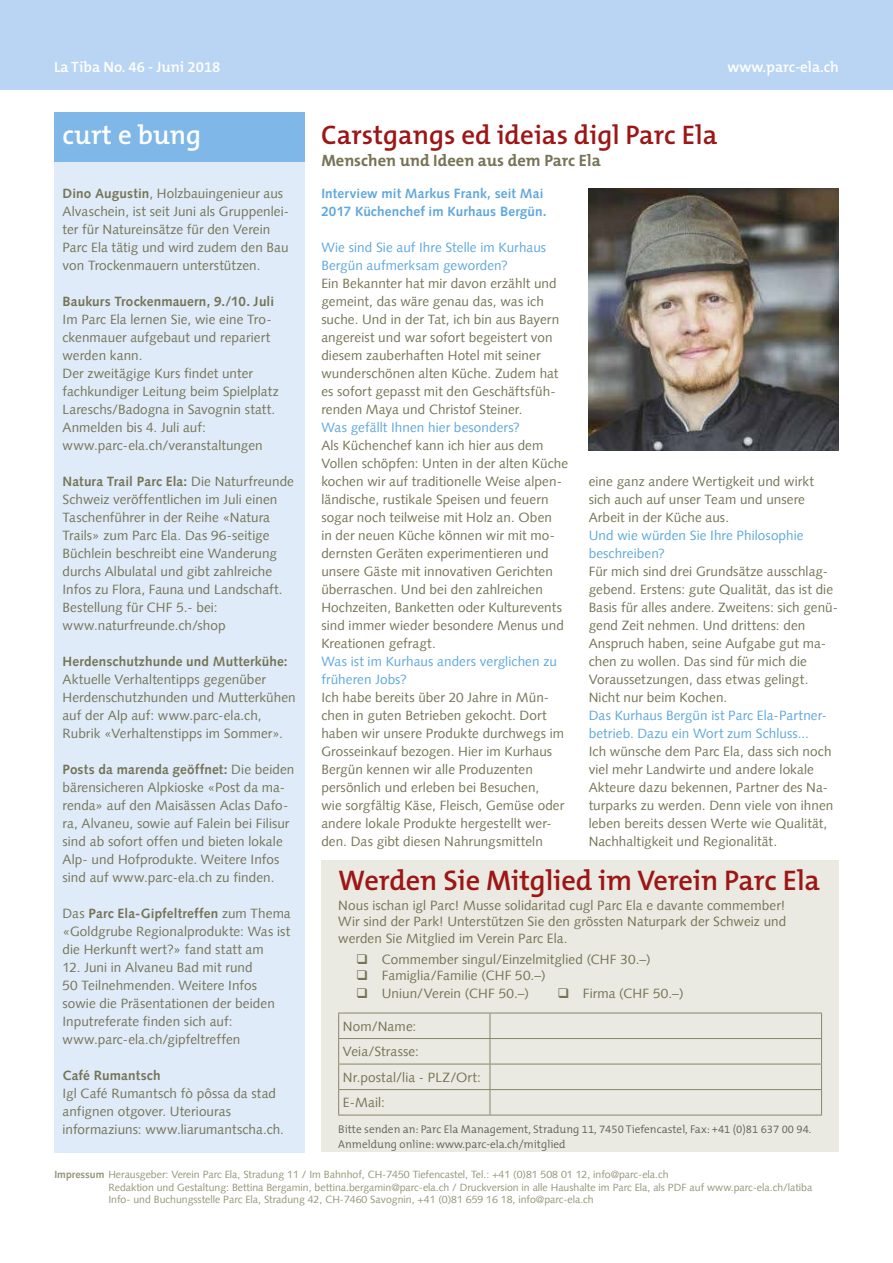
<style>
.page{position:relative;width:893px;height:1263px;background:#fff}
.page>*{position:absolute;margin:0;border:0;box-sizing:border-box;transform-origin:0 0}
.t1{font:600 28.5px "The Mix B6";letter-spacing:-.005em;color:#9d1616}
.t2{font:600 27px "The Mix B6";color:#9d1616}
.t3{font:600 27px "The Mix B6";color:#fff}
.t4{font:700 16.5px "The Mix B7";color:#757456}
.t5{font:600 15px "The Mix B6";color:#fff}
.t6{font:13.5px/18px "Syntax LT";letter-spacing:.005em;color:#757456}
.t7{font:13.5px/18px "Syntax LT";letter-spacing:.005em;color:#5fa7dd}
.t8{font:700 13.5px "Syntax LT";letter-spacing:.01em;color:#757456}
.t9{font:700 13.5px/18px "Syntax LT";letter-spacing:.01em;color:#5fa7dd}
.t10{font:300 11.25px/15px "The Mix B4";color:#5e5e5d}
.t11{font:10.5px/12.6px "Syntax LT";color:#95957a}
.s1{font-weight:700}
</style>
<div class="page">
<img style="left:589px;top:189px;width:250px;height:261px">
<div style="left:0;top:0;width:893px;height:90px;background:#bad5f3"></div>
<div style="left:54px;top:162px;width:250px;height:990px;background:#dfebf9"></div>
<div style="left:321px;top:861px;width:518px;height:291px;background:#eaeae2"></div>
<hr style="left:338px;top:1013px;width:152px;height:1px;background:#86866c">
<hr style="left:490px;top:1013px;width:332px;height:1px;background:#86866c">
<hr style="left:338px;top:1038px;width:152px;height:1px;background:#86866c">
<hr style="left:490px;top:1038px;width:332px;height:1px;background:#86866c">
<hr style="left:338px;top:1064px;width:152px;height:1px;background:#86866c">
<hr style="left:490px;top:1064px;width:332px;height:1px;background:#86866c">
<hr style="left:338px;top:1089px;width:152px;height:1px;background:#86866c">
<svg style="left:338px;top:1013px;width:1px;height:102px"></svg>
<hr style="left:490px;top:1089px;width:332px;height:1px;background:#86866c">
<svg style="left:490px;top:1013px;width:1px;height:102px"></svg>
<svg style="left:821px;top:1013px;width:1px;height:102px"></svg>
<hr style="left:338px;top:1115px;width:152px;height:1px;background:#86866c">
<hr style="left:490px;top:1115px;width:332px;height:1px;background:#86866c">
<div style="left:54px;top:113px;width:250px;height:49px;background:#7fb7e8"></div>
<p class="t5" style="left:54px;top:59px;width:168px">La Tiba No. 46 - Juni 2018</p>
<p class="t5" style="left:727px;top:59px;width:113px">www.parc-ela.ch</p>
<h2 class="t3" style="left:63px;top:120px;width:140px">curt e bung</h2>
<h2 class="t2" style="left:321px;top:120px;width:398px">Carstgangs ed ideias digl Parc Ela</h2>
<p class="t4" style="left:321px;top:152px;width:281px">Menschen und Ideen aus dem Parc Ela</p>
<p class="t6" style="left:63px;top:184px;width:228px"><span class="s1">Dino Augustin</span>, Holzbauingenieur aus Alvaschein, ist seit Juni als Gruppenlei&shy;ter für Natureinsätze für den Verein Parc Ela tätig und wird zudem den Bau von Trockenmauern unterstützen.</p>
<p class="t8" style="left:63px;top:294px;width:213px">Baukurs Trockenmauern, 9./10. Juli</p>
<p class="t6" style="left:63px;top:310px;width:218px">Im Parc Ela lernen Sie, wie eine Tro&shy;ckenmauer aufgebaut und repariert werden kann.<br>Der zweitägige Kurs findet unter fachkundiger Leitung beim Spielplatz<br>Lareschs/Badogna in Savognin statt.<br>Anmelden bis 4. Juli auf: www.parc-ela.ch/veranstaltungen</p>
<p class="t6" style="left:63px;top:472px;width:233px"><span class="s1">Natura Trail Parc Ela:</span> Die Naturfreunde Schweiz veröffentlichen im Juli einen Taschenführer in der Reihe «Natura Trails» zum Parc Ela. Das 96-seitige Büchlein beschreibt eine Wanderung durchs Albulatal und gibt zahlreiche Infos zu Flora, Fauna und Landschaft.<br>Bestellung für CHF 5.- bei: www.naturfreunde.ch/shop</p>
<p class="t8" style="left:63px;top:654px;width:227px">Herdenschutzhunde und Mutterkühe:</p>
<p class="t6" style="left:63px;top:670px;width:235px">Aktuelle Verhaltentipps gegenüber Herdenschutzhunden und Mutterkühen auf der Alp auf: www.parc-ela.ch, Rubrik «Verhaltenstipps im Sommer».</p>
<p class="t6" style="left:63px;top:760px;width:233px"><span class="s1">Posts da marenda geöffnet:</span> Die beiden bärensicheren Alpkioske «Post da ma&shy;renda» auf den Maisässen Aclas Dafo&shy;ra, Alvaneu, sowie auf Falein bei Filisur sind ab sofort offen und bieten lokale Alp- und Hofprodukte. Weitere Infos sind auf www.parc-ela.ch zu finden.</p>
<p class="t6" style="left:63px;top:904px;width:230px;text-align:justify">Das <span class="s1">Parc Ela-Gipfeltreffen</span> zum Thema «Goldgrube Regionalprodukte: Was ist die Herkunft wert?» fand statt am</p>
<p class="t6" style="left:63px;top:958px;width:214px">12. Juni in Alvaneu Bad mit rund<br>50 Teilnehmenden. Weitere Infos sowie die Präsentationen der beiden Inputreferate finden sich auf: www.parc-ela.ch/gipfeltreffen</p>
<p class="t8" style="left:63px;top:1067px;width:100px">Café Rumantsch</p>
<p class="t6" style="left:63px;top:1084px;width:223px">Igl Café Rumantsch fò pôssa da stad anfignen otgover. Uteriouras informaziuns: www.liarumantscha.ch.</p>
<p class="t6" style="left:63px;top:184px;width:24px">text text</p>
<p class="t9" style="left:321px;top:184px;width:227px">Interview mit Markus Frank, seit Mai<br>2017 Küchenchef im Kurhaus Bergün.</p>
<p class="t7" style="left:321px;top:238px;width:226px">Wie sind Sie auf Ihre Stelle im Kurhaus<br>Bergün aufmerksam geworden?</p>
<p class="t6" style="left:321px;top:274px;width:239px">Ein Bekannter hat mir davon erzählt und gemeint, das wäre genau das, was ich suche. Und in der Tat, ich bin aus Bayern angereist und war sofort begeistert von diesem zauberhaften Hotel mit seiner wunderschönen alten Küche. Zudem hat es sofort gepasst mit den Geschäftsfüh&shy;renden Maya und Christof Steiner.</p>
<p class="t7" style="left:321px;top:418px;width:200px">Was gefällt Ihnen hier besonders?</p>
<p class="t6" style="left:321px;top:436px;width:248px">Als Küchenchef kann ich hier aus dem Vollen schöpfen: Unten in der alten Küche kochen wir auf traditionelle Weise alpen&shy;ländische, rustikale Speisen und feuern sogar noch teilweise mit Holz an. Oben<br>in der neuen Küche können wir mit mo&shy;dernsten Geräten experimentieren und unsere Gäste mit innovativen Gerichten überraschen. Und bei den zahlreichen Hochzeiten, Banketten oder Kulturevents sind immer wieder besondere Menus und Kreationen gefragt.</p>
<p class="t7" style="left:321px;top:652px;width:237px">Was ist im Kurhaus anders verglichen zu früheren Jobs?</p>
<p class="t6" style="left:321px;top:688px;width:244px">Ich habe bereits über 20 Jahre in Mün&shy;chen in guten Betrieben gekocht. Dort haben wir unsere Produkte durchwegs im Grosseinkauf bezogen. Hier im Kurhaus Bergün kennen wir alle Produzenten persönlich und erleben bei Besuchen,<br>wie sorgfältig Käse, Fleisch, Gemüse oder andere lokale Produkte hergestellt wer&shy;den. Das gibt diesen Nahrungsmitteln</p>
<p class="t6" style="left:589px;top:472px;width:227px">eine ganz andere Wertigkeit und wirkt sich auch auf unser Team und unsere<br>Arbeit in der Küche aus.</p>
<p class="t7" style="left:589px;top:526px;width:216px">Und wie würden Sie Ihre Philosophie beschreiben?</p>
<p class="t6" style="left:589px;top:562px;width:251px">Für mich sind drei Grundsätze ausschlag&shy;gebend. Erstens: gute Qualität, das ist die Basis für alles andere. Zweitens: sich genü&shy;gend Zeit nehmen. Und drittens: den Anspruch haben, seine Aufgabe gut ma&shy;chen zu wollen. Das sind für mich die Voraussetzungen, dass etwas gelingt.<br>Nicht nur beim Kochen.</p>
<p class="t7" style="left:589px;top:706px;width:240px">Das Kurhaus Bergün ist Parc Ela-Partner&shy;betrieb. Dazu ein Wort zum Schluss...</p>
<p class="t6" style="left:589px;top:742px;width:246px">Ich wünsche dem Parc Ela, dass sich noch viel mehr Landwirte und andere lokale Akteure dazu bekennen, Partner des Na&shy;turparks zu werden. Denn viele von ihnen leben bereits dessen Werte wie Qualität, Nachhaltigkeit und Regionalität.</p>
<h1 class="t1" style="left:338px;top:865px;width:483px">Werden Sie Mitglied im Verein Parc Ela</h1>
<p class="t6" style="left:338px;top:897px;width:450px;line-height:16.5px;text-align:justify">Nous ischan igl Parc! Musse solidaritad cugl Parc Ela e davante commember!<br>Wir sind der Park! Unterstützen Sie den grössten Naturpark der Schweiz und werden Sie Mitglied im Verein Parc Ela.</p>
<p class="t6" style="left:356px;top:950px;width:296px">❑ Commember singul/Einzelmitglied (CHF 30.–)</p>
<p class="t6" style="left:356px;top:966px;width:191px">❑ Famiglia/Familie (CHF 50.–)</p>
<p class="t6" style="left:356px;top:984px;width:174px">❑ Uniun/Verein (CHF 50.–)</p>
<p class="t6" style="left:557px;top:984px;width:128px">❑ Firma (CHF 50.–)</p>
<p class="t6" style="left:343px;top:1013px;width:140px;line-height:25.5px">Nom/Name:<br>Veia/Strasse:<br>Nr.postal/lia - PLZ/Ort:<br>E-Mail:</p>
<p class="t10" style="left:338px;top:1122px;width:474px">Bitte senden an: Parc Ela Management, Stradung 11, 7450 Tiefencastel, Fax: +41 (0)81 637 00 94.<br>Anmeldung online: www.parc-ela.ch/mitglied</p>
<p class="t11" style="left:108px;top:1168px;width:705px;text-indent:-54px"><span class="s1">Impressum</span> Herausgeber: Verein Parc Ela, Stradung 11 / Im Bahnhof, CH-7450 Tiefencastel, Tel.: +41 (0)81 508 01 12, info@parc-ela.ch<br>Redaktion und Gestaltung: Bettina Bergamin, bettina.bergamin@parc-ela.ch / Druckversion in alle Haushalte im Parc Ela, als PDF auf www.parc-ela.ch/latiba<br>Info- und Buchungsstelle Parc Ela, Stradung 42, CH-7460 Savognin, +41 (0)81 659 16 18, info@parc-ela.ch</p>
</div>
